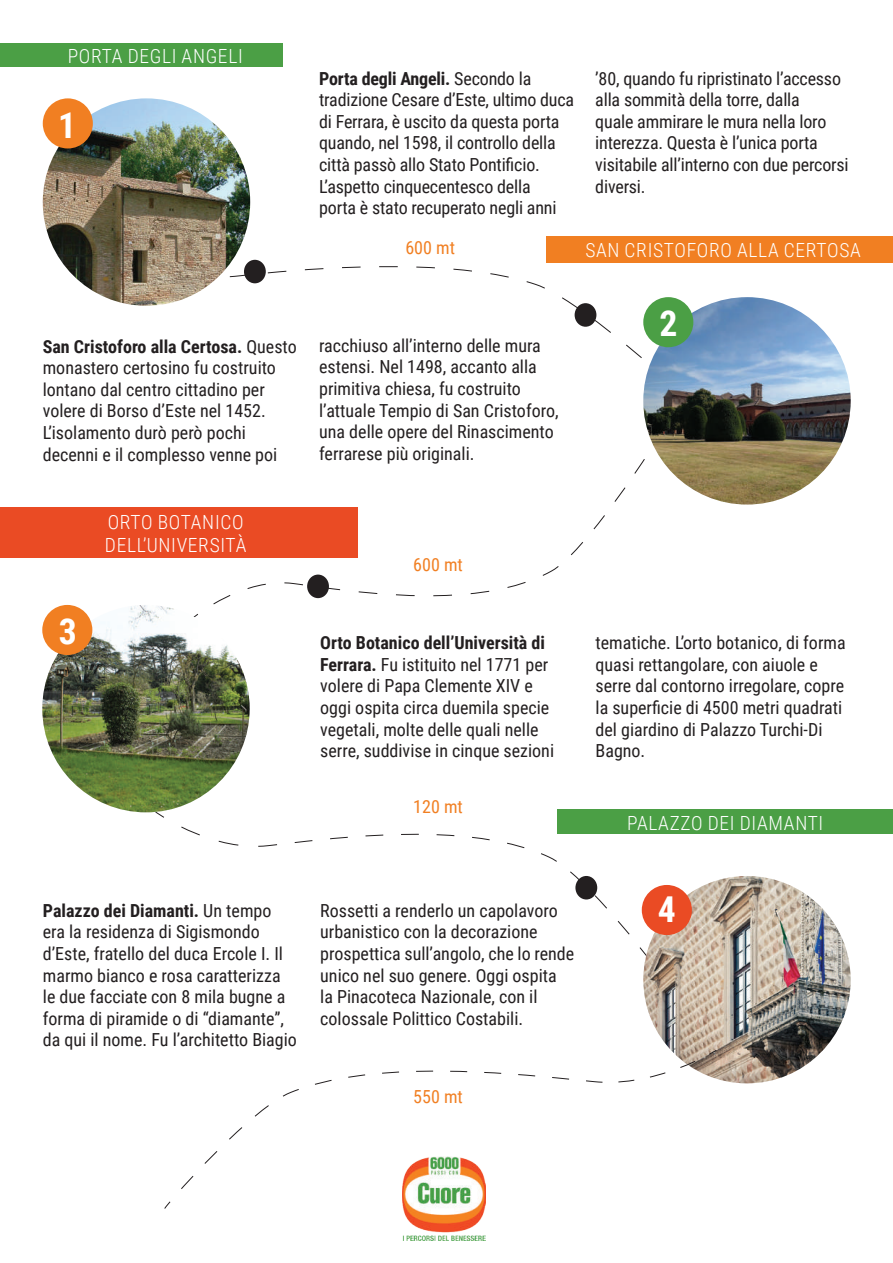
<style>
.page{position:relative;width:893px;height:1263px;background:#fff}
.page>*{position:absolute;margin:0;border:0;box-sizing:border-box;transform-origin:0 0}
.t1{font:700 35.7px "Roboto Condensed";color:#fff}
.t2{font:300 19.5px/23.4px "Roboto Condensed";letter-spacing:.035em;color:#fff}
.t3{font:18px/21.6px "Roboto Condensed";color:#231f20}
.t4{font:18px "Roboto Condensed";color:#f17f22}
.s1{font-weight:700}
</style>
<div class="page">
<svg style="left:123px;top:250px;width:540px;height:115px"></svg>
<img style="left:43px;top:98px;width:207px;height:208px;border-radius:104px">
<svg style="left:194px;top:437px;width:456px;height:180px"></svg>
<svg style="left:155px;top:811px;width:507px;height:145px"></svg>
<img style="left:42px;top:605px;width:208px;height:207px;border-radius:104px">
<img style="left:643px;top:297px;width:208px;height:208px;border-radius:104px">
<img style="left:643px;top:876px;width:208px;height:207px;border-radius:104px">
<div style="left:43px;top:98px;width:50px;height:50px;background:#f17f22;border-radius:50%"></div>
<div style="left:42px;top:605px;width:50px;height:50px;background:#f17f22;border-radius:50%"></div>
<div style="left:643px;top:297px;width:50px;height:50px;background:#4b9f45;border-radius:50%"></div>
<div style="left:642px;top:885px;width:50px;height:50px;background:#ea4b24;border-radius:50%"></div>
<div style="left:0;top:43px;width:283px;height:23px;background:#4b9f45"></div>
<div style="left:0;top:507px;width:357px;height:51px;background:#ea4b24"></div>
<div style="left:546px;top:236px;width:347px;height:27px;background:#f17f22"></div>
<div style="left:557px;top:809px;width:336px;height:25px;background:#4b9f45"></div>
<svg style="left:164px;top:1049px;width:553px;height:160px"></svg>
<div style="left:244px;top:260px;width:22px;height:23px;background:#231f20;border-radius:50%"></div>
<div style="left:575px;top:303px;width:21px;height:24px;background:#231f20;border-radius:50%"></div>
<div style="left:307px;top:575px;width:22px;height:23px;background:#231f20;border-radius:50%"></div>
<div style="left:575px;top:876px;width:22px;height:23px;background:#231f20;border-radius:50%"></div>
<img style="left:402px;top:1157px;width:84px;height:84px">
<p class="t2" style="left:68px;top:44px;width:177px">PORTA DEGLI ANGELI</p>
<h1 class="t1" style="left:58px;top:100px;width:20px">1</h1>
<p class="t3" style="left:319px;top:67px;width:257px"><span class="s1">Porta degli Angeli.</span> Secondo la tradizione Cesare d’Este, ultimo duca di Ferrara, è uscito da questa porta quando, nel 1598, il controllo della città passò allo Stato Pontificio.<br>L’aspetto cinquecentesco della<br>porta è stato recuperato negli anni</p>
<p class="t4" style="left:405px;top:235px;width:51px">600 mt</p>
<p class="t3" style="left:595px;top:67px;width:255px">’80, quando fu ripristinato l’accesso alla sommità della torre, dalla<br>quale ammirare le mura nella loro interezza. Questa è l’unica porta visitabile all’interno con due percorsi diversi.</p>
<p class="t2" style="left:585px;top:237px;width:277px">SAN CRISTOFORO ALLA CERTOSA</p>
<p class="t3" style="left:43px;top:335px;width:255px"><span class="s1">San Cristoforo alla Certosa.</span> Questo monastero certosino fu costruito lontano dal centro cittadino per volere di Borso d’Este nel 1452.<br>L’isolamento durò però pochi decenni e il complesso venne poi</p>
<p class="t3" style="left:319px;top:334px;width:241px">racchiuso all’interno delle mura estensi. Nel 1498, accanto alla primitiva chiesa, fu costruito l’attuale Tempio di San Cristoforo, una delle opere del Rinascimento ferrarese più originali.</p>
<h1 class="t1" style="left:59px;top:606px;width:20px">3</h1>
<p class="t2" style="left:105px;top:510px;width:143px">ORTO BOTANICO<br>DELL’UNIVERSITÀ</p>
<p class="t4" style="left:413px;top:552px;width:51px">600 mt</p>
<p class="t3" style="left:320px;top:631px;width:235px"><span class="s1">Orto Botanico dell’Università di Ferrara.</span> Fu istituito nel 1771 per volere di Papa Clemente XIV e oggi ospita circa duemila specie vegetali, molte delle quali nelle serre, suddivise in cinque sezioni</p>
<p class="t4" style="left:413px;top:794px;width:51px">120 mt</p>
<h1 class="t1" style="left:660px;top:298px;width:20px">2</h1>
<p class="t3" style="left:596px;top:631px;width:252px">tematiche. L’orto botanico, di forma quasi rettangolare, con aiuole e serre dal contorno irregolare, copre la superficie di 4500 metri quadrati del giardino di Palazzo Turchi-Di<br>Bagno.</p>
<p class="t2" style="left:627px;top:810px;width:198px">PALAZZO DEI DIAMANTI</p>
<p class="t3" style="left:43px;top:899px;width:256px"><span class="s1">Palazzo dei Diamanti.</span> Un tempo era la residenza di Sigismondo d’Este, fratello del duca Ercole I. Il marmo bianco e rosa caratterizza le due facciate con 8 mila bugne a forma di piramide o di “diamante”, da qui il nome. Fu l’architetto Biagio</p>
<p class="t3" style="left:320px;top:899px;width:255px">Rossetti a renderlo un capolavoro urbanistico con la decorazione prospettica sull’angolo, che lo rende unico nel suo genere. Oggi ospita<br>la Pinacoteca Nazionale, con il colossale Polittico Costabili.</p>
<p class="t4" style="left:413px;top:1084px;width:51px">550 mt</p>
<h1 class="t1" style="left:658px;top:885px;width:20px">4</h1>
</div>
